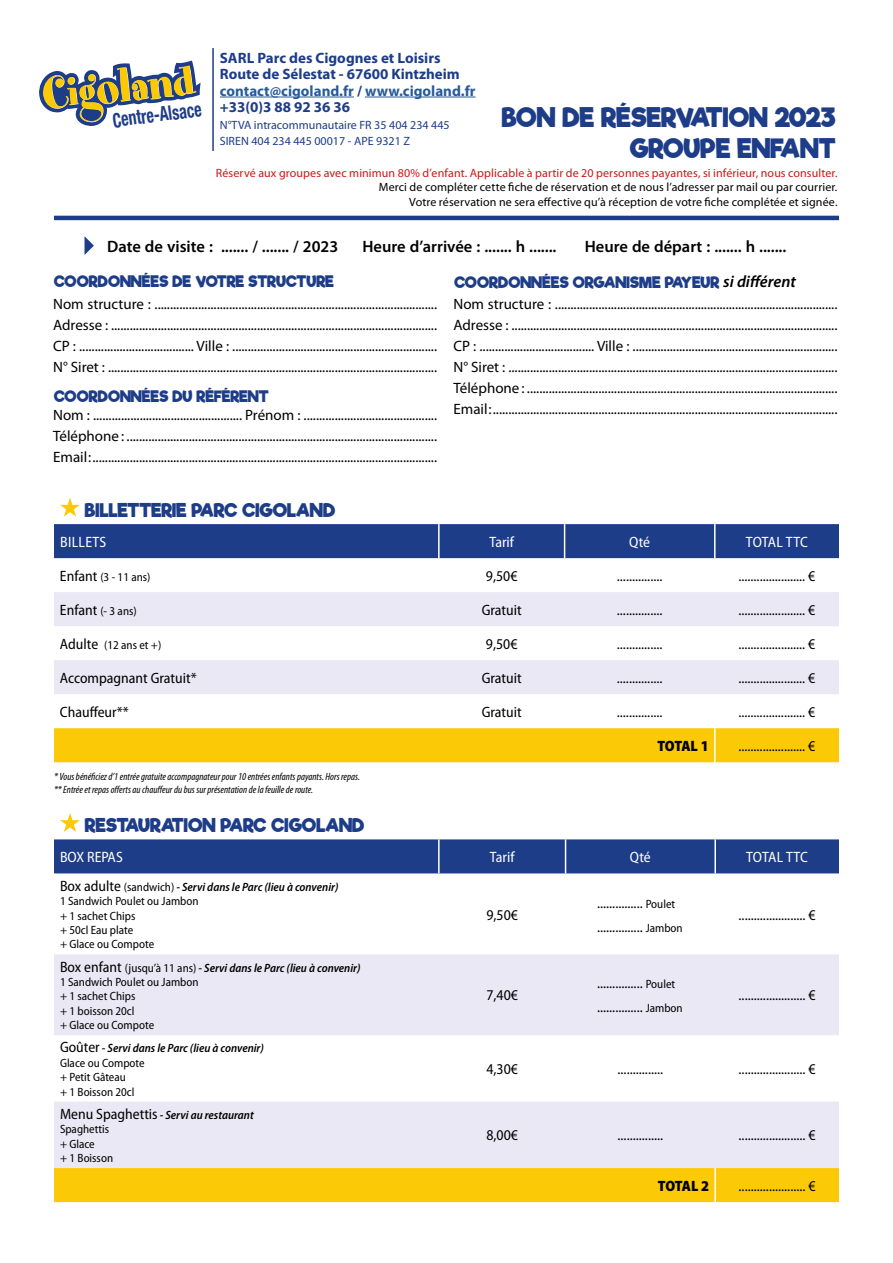
<style>
.page{position:relative;width:893px;height:1263px;background:#fff}
.page>*{position:absolute;margin:0;border:0;box-sizing:border-box;transform-origin:0 0}
.t1{font:700 25.5px/30.6px "Riffic Free";color:#1e3d88;text-align:right}
.t2{font:700 condensed 20.25px "Helvetica Neue LT Std";color:#1e3d88;scale:.79 1}
.t3{font:700 18px "Riffic Free";color:#1e3d88}
.t4{font:600 16.5px "Myriad Pro";color:#000}
.t5{font:15px/21px "Myriad Pro";color:#000;text-align:justify}
.t6{font:semi-condensed 15px/24px "Myriad Pro";color:#000}
.t7{font:700 15px/16.5px "Myriad Pro";color:#1e3d88}
.t8{font:700 15px "Riffic Free";color:#1e3d88}
.t9{font:semi-condensed 15px "Myriad Pro";color:#fff}
.t10{font:900 semi-condensed 15px "Myriad Pro";letter-spacing:-.02em;color:#000}
.t11{font:semi-condensed 15px "Myriad Pro";letter-spacing:.02em;color:#fff}
.t12{font:semi-condensed 12px/14.4px "Myriad Pro";color:#000}
.t13{font:12px/14.4px "Myriad Pro";letter-spacing:.01em;color:#000;text-align:right}
.t14{font:12px "Myriad Pro";letter-spacing:.01em;color:#cd1719}
.t15{font:12px/16.5px "Myriad Pro";color:#1e3d88}
.t16{font:italic condensed 10.5px/12.6px "Myriad Pro";color:#000}
.s1{color:#275b9b}
.s2{font-family:"Myriad Pro";font-weight:600;font-style:italic;font-size:16.5px;color:#000}
.s3{font-size:15px}
.s4{font-weight:600;font-style:italic}
.s5{font-size:12px}
</style>
<div class="page">
<div style="left:54px;top:524px;width:785px;height:34px;background:#1e3d88"></div>
<svg style="left:54px;top:592px;width:785px;height:102px;fill:#e9e8f4"></svg>
<div style="left:54px;top:728px;width:785px;height:34px;background:#fcc907"></div>
<hr style="left:438px;top:524px;width:2px;height:34px;background:#fff">
<hr style="left:564px;top:524px;width:1px;height:34px;background:#fff">
<hr style="left:714px;top:524px;width:2px;height:34px;background:#fff">
<hr style="left:714px;top:728px;width:2px;height:34px;background:#fff">
<svg style="left:60px;top:498px;width:20px;height:19px"></svg>
<div style="left:54px;top:839px;width:785px;height:34px;background:#1e3d88"></div>
<svg style="left:54px;top:954px;width:785px;height:214px;fill:#e9e8f4"></svg>
<div style="left:54px;top:1168px;width:785px;height:34px;background:#fcc907"></div>
<hr style="left:438px;top:839px;width:2px;height:34px;background:#fff">
<hr style="left:565px;top:839px;width:1px;height:34px;background:#fff">
<hr style="left:714px;top:839px;width:2px;height:34px;background:#fff">
<hr style="left:714px;top:1168px;width:2px;height:34px;background:#fff">
<svg style="left:60px;top:813px;width:20px;height:19px"></svg>
<hr style="left:54px;top:216px;width:785px;height:4px;background:#1e3d88">
<svg style="left:39px;top:61px;width:162px;height:65px"></svg>
<hr style="left:212px;top:48px;width:2px;height:103px;background:#1e3d88">
<hr style="left:220px;top:97px;width:134px;height:1px;background:#275b9b">
<hr style="left:365px;top:97px;width:111px;height:1px;background:#275b9b">
<svg style="left:85px;top:237px;width:9px;height:18px"></svg>
<h2 class="t2" style="left:111px;top:108px;width:114px;rotate:-8deg">Centre-Alsace</h2>
<p class="t7" style="left:220px;top:49px;width:257px">SARL Parc des Cigognes et Loisirs<br>Route de Sélestat - 67600 Kintzheim <span class="s1">contact@cigoland.fr</span> / <span class="s1">www.cigoland.fr </span>+33(0)3 88 92 36 36</p>
<p class="t15" style="left:220px;top:116px;width:231px">N°TVA intracommunautaire FR 35 404 234 445<br>SIREN 404 234 445 00017 - APE 9321 Z</p>
<h1 class="t1" style="left:502px;top:102px;width:335px">BON DE RÉSERVATION 2023<br>GROUPE ENFANT</h1>
<p class="t14" style="left:216px;top:166px;width:623px">Réservé aux groupes avec minimun 80% d’enfant. Applicable à partir de 20 personnes payantes, si inférieur, nous consulter.</p>
<p class="t13" style="left:379px;top:180px;width:460px">Merci de compléter cette fiche de réservation et de nous l’adresser par mail ou par courrier.<br>Votre réservation ne sera effective qu’à réception de votre fiche complétée et signée.</p>
<p class="t4" style="left:107px;top:236px;width:233px">Date de visite : ....... / ....... / 2023</p>
<p class="t4" style="left:362px;top:236px;width:195px">Heure d’arrivée : ....... h .......</p>
<p class="t4" style="left:585px;top:236px;width:203px">Heure de départ : ....... h .......</p>
<p class="t8" style="left:54px;top:273px;width:281px">COORDONNÉES DE VOTRE STRUCTURE</p>
<p class="t5" style="left:53px;top:293px;width:385px">Nom structure : ...........................................................................................<br>Adresse : .........................................................................................................<br>CP : ..................................... Ville : ..................................................................<br>N° Siret : ..........................................................................................................</p>
<p class="t5" style="left:53px;top:404px;width:385px">Nom : ................................................ Prénom : ...........................................<br>Téléphone : ....................................................................................................<br>Email : ...............................................................................................................</p>
<p class="t8" style="left:54px;top:387px;width:216px">COORDONNÉES DU RÉFÉRENT</p>
<p class="t8" style="left:454px;top:273px;width:343px">COORDONNÉES ORGANISME PAYEUR <span class="s2">si différent</span></p>
<p class="t5" style="left:453px;top:293px;width:385px">Nom structure : ...........................................................................................<br>Adresse : .........................................................................................................<br>CP : ..................................... Ville : ..................................................................<br>N° Siret : ..........................................................................................................<br>Téléphone : ....................................................................................................<br>Email : ...............................................................................................................</p>
<p class="t3" style="left:85px;top:499px;width:252px">BILLETTERIE PARC CIGOLAND</p>
<p class="t11" style="left:60px;top:532px;width:48px">BILLETS</p>
<p class="t9" style="left:489px;top:532px;width:26px">Tarif</p>
<p class="t9" style="left:629px;top:532px;width:22px">Qté</p>
<p class="t9" style="left:746px;top:532px;width:63px">TOTAL TTC</p>
<p class="t12" style="left:60px;top:569px;width:92px"><span class="s3">Enfant</span> (3 - 11 ans)</p>
<p class="t6" style="left:486px;top:563px;width:33px">9,50€</p>
<p class="t6" style="left:617px;top:563px;width:47px">...............</p>
<p class="t6" style="left:738px;top:563px;width:79px">...................... €</p>
<p class="t12" style="left:60px;top:603px;width:78px"><span class="s3">Enfant</span> (- 3 ans)</p>
<p class="t6" style="left:482px;top:597px;width:41px">Gratuit</p>
<p class="t6" style="left:617px;top:597px;width:47px">...............</p>
<p class="t6" style="left:738px;top:597px;width:79px">...................... €</p>
<p class="t12" style="left:60px;top:637px;width:103px"><span class="s3">Adulte</span> (12 ans et +)</p>
<p class="t6" style="left:486px;top:632px;width:33px">9,50€</p>
<p class="t6" style="left:617px;top:632px;width:47px">...............</p>
<p class="t6" style="left:738px;top:632px;width:79px">...................... €</p>
<p class="t6" style="left:60px;top:666px;width:138px">Accompagnant Gratuit*</p>
<p class="t6" style="left:482px;top:666px;width:41px">Gratuit</p>
<p class="t6" style="left:617px;top:666px;width:47px">...............</p>
<p class="t6" style="left:738px;top:666px;width:79px">...................... €</p>
<p class="t6" style="left:60px;top:700px;width:70px">Chauffeur**</p>
<p class="t6" style="left:482px;top:700px;width:41px">Gratuit</p>
<p class="t6" style="left:617px;top:700px;width:47px">...............</p>
<p class="t6" style="left:738px;top:700px;width:79px">...................... €</p>
<p class="t10" style="left:657px;top:736px;width:53px">TOTAL 1</p>
<p class="t6" style="left:738px;top:734px;width:79px">...................... €</p>
<p class="t16" style="left:54px;top:770px;width:308px">* Vous bénéficiez d’1 entrée gratuite accompagnateur pour 10 entrées enfants payants. Hors repas. ** Entrée et repas offerts au chauffeur du bus sur présentation de la feuille de route.</p>
<p class="t3" style="left:85px;top:814px;width:281px">RESTAURATION PARC CIGOLAND</p>
<p class="t9" style="left:60px;top:848px;width:64px">BOX REPAS</p>
<p class="t9" style="left:490px;top:848px;width:26px">Tarif</p>
<p class="t9" style="left:630px;top:848px;width:22px">Qté</p>
<p class="t9" style="left:746px;top:848px;width:63px">TOTAL TTC</p>
<p class="t12" style="left:60px;top:879px;width:280px"><span class="s3">Box adulte</span> (sandwich) <span class="s4">- Servi dans le Parc (lieu à convenir)<br></span>1 Sandwich Poulet ou Jambon<br>+ 1 sachet Chips<br>+ 50cl Eau plate<br>+ Glace ou Compote</p>
<p class="t6" style="left:486px;top:902px;width:33px">9,50€</p>
<p class="t6" style="left:597px;top:890px;width:87px">............... <span class="s5">Poulet </span>............... <span class="s5">Jambon</span></p>
<p class="t6" style="left:739px;top:902px;width:79px">...................... €</p>
<p class="t12" style="left:60px;top:960px;width:302px"><span class="s3">Box enfant</span> (jusqu’à 11 ans) <span class="s4">- Servi dans le Parc (lieu à convenir)<br></span>1 Sandwich Poulet ou Jambon<br>+ 1 sachet Chips<br>+ 1 boisson 20cl<br>+ Glace ou Compote</p>
<p class="t12" style="left:60px;top:1041px;width:205px"><span class="s3">Goûter</span> <span class="s4">- Servi dans le Parc (lieu à convenir)<br></span>Glace ou Compote<br>+ Petit Gâteau<br>+ 1 Boisson 20cl</p>
<p class="t12" style="left:60px;top:1107px;width:195px"><span class="s3">Menu Spaghettis</span> <span class="s4">- Servi au restaurant<br></span>Spaghettis<br>+ Glace<br>+ 1 Boisson</p>
<p class="t6" style="left:486px;top:983px;width:33px">7,40€</p>
<p class="t6" style="left:597px;top:971px;width:87px">............... <span class="s5">Poulet </span>............... <span class="s5">Jambon</span></p>
<p class="t6" style="left:739px;top:983px;width:79px">...................... €</p>
<p class="t6" style="left:486px;top:1057px;width:33px">4,30€</p>
<p class="t6" style="left:618px;top:1057px;width:47px">...............</p>
<p class="t6" style="left:739px;top:1057px;width:79px">...................... €</p>
<p class="t6" style="left:486px;top:1123px;width:33px">8,00€</p>
<p class="t6" style="left:618px;top:1123px;width:47px">...............</p>
<p class="t6" style="left:739px;top:1123px;width:79px">...................... €</p>
<p class="t10" style="left:658px;top:1176px;width:53px">TOTAL 2</p>
<p class="t6" style="left:739px;top:1173px;width:79px">...................... €</p>
</div>
